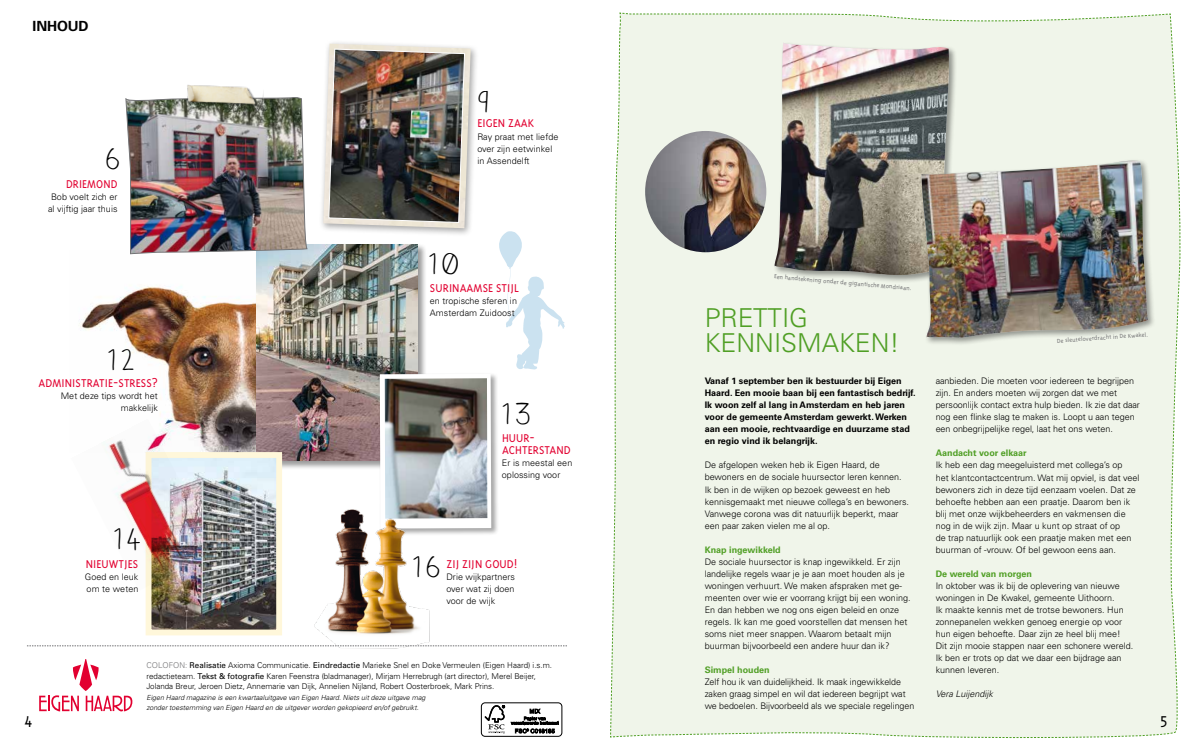
<style>
.page{position:relative;width:1191px;height:752px;background:#fff}
.page>*{position:absolute;margin:0;border:0;box-sizing:border-box;transform-origin:0 0}
.t1{font:300 29.9px "Claire Hand";color:#000}
.t2{font:300 26px/25px "Univers LT Std";color:#509f25}
.t3{font:300 18px "Triplex";color:#000}
.t4{font:700 14px "Univers LT Std";letter-spacing:-.01em;color:#000}
.t5{font:300 13px/12px "Triplex";letter-spacing:.005em;color:#e20030}
.t6{font:300 9px/12px "Univers LT Std";color:#000}
.t7{font:700 9px/12px "Univers LT Std";color:#000}
.t8{font:700 9px "Univers LT Std";color:#509f25}
.t9{font:italic 300 9px "Univers LT Std";color:#000}
.t10{font:300 8px/10.5px "Univers LT Std";letter-spacing:-.005em;color:#000}
.t11{font:italic 300 7px/10.5px "Univers LT Std";color:#000}
.t12{font:300 6.7px "Triplex";color:#747476}
.s1{color:#747476}
.s2{font-family:"Univers";font-weight:400}
</style>
<div class="page">
<img style="left:79px;top:254px;width:176px;height:198px">
<div style="left:610px;top:12px;width:570px;height:725px;background:#f0f5ea"></div>
<svg style="left:39px;top:659px;width:93px;height:52px"></svg>
<div style="left:481px;top:702px;width:81px;height:34px;border:1px solid #000;border-radius:4px"></div>
<svg style="left:484px;top:705px;width:21px;height:28px"></svg>
<svg style="left:511px;top:708px;width:47px;height:24px"></svg>
<div style="left:255px;top:243px;width:171px;height:226px;background:#000;opacity:.4"></div>
<img style="left:256px;top:244px;width:124px;height:216px">
<div style="left:319px;top:39px;width:160px;height:197px;background:#000;opacity:.35"></div>
<img style="left:323px;top:44px;width:148px;height:184px">
<img style="left:328px;top:49px;width:137px;height:173px">
<div style="left:772px;top:41px;width:185px;height:242px;background:#000;opacity:.4"></div>
<img style="left:774px;top:42px;width:175px;height:236px">
<div style="left:919px;top:158px;width:237px;height:188px;background:#000;opacity:.4"></div>
<img style="left:921px;top:161px;width:227px;height:177px">
<img style="left:645px;top:131px;width:121px;height:121px;border-radius:61px">
<img style="left:153px;top:459px;width:122px;height:169px">
<div style="left:146px;top:452px;width:136px;height:183px;border:6px solid #fff7da"></div>
<div style="left:379px;top:372px;width:120px;height:163px;background:#000;opacity:.35"></div>
<svg style="left:380px;top:230px;width:185px;height:298px"></svg>
<img style="left:385px;top:378px;width:102px;height:140px">
<img style="left:305px;top:500px;width:133px;height:149px">
<img style="left:126px;top:97px;width:182px;height:157px">
<div style="left:188px;top:85px;width:78px;height:24px;background:#000;opacity:.3"></div>
<img style="left:182px;top:85px;width:82px;height:25px">
<img style="left:79px;top:418px;width:137px;height:172px">
<svg style="left:27px;top:645px;width:540px;height:1px"></svg>
<h3 class="t4" style="left:33px;top:18px;width:58px">INHOUD</h3>
<h1 class="t1" style="left:105px;top:141px;width:16px">6</h1>
<h3 class="t5" style="left:66px;top:177px;width:53px">DRIEMOND</h3>
<p class="t6" style="left:48px;top:190px;width:71px;text-align:center">Bob voelt zich er al vijftig jaar thuis</p>
<h1 class="t1" style="left:104px;top:342px;width:32px">12</h1>
<h3 class="t5" style="left:39px;top:376px;width:121px">ADMINISTRATIE-STRESS?</h3>
<p class="t6" style="left:61px;top:389px;width:99px;text-align:right">Met deze tips wordt het makkelijk</p>
<h1 class="t1" style="left:110px;top:521px;width:32px">14</h1>
<h3 class="t5" style="left:86px;top:557px;width:54px">NIEUWTJES</h3>
<p class="t6" style="left:85px;top:570px;width:55px">Goed en leuk om te weten</p>
<h1 class="t1" style="left:477px;top:84px;width:13px">9</h1>
<h3 class="t5" style="left:477px;top:117px;width:58px">EIGEN ZAAK</h3>
<p class="t6" style="left:477px;top:130px;width:83px">Ray praat met liefde over zijn eetwinkel in Assendelft</p>
<h1 class="t1" style="left:425px;top:246px;width:35px">10</h1>
<h3 class="t5" style="left:430px;top:282px;width:91px">SURINAAMSE STIJL</h3>
<p class="t6" style="left:430px;top:295px;width:89px">en tropische sferen in<br>Amsterdam Zuidoost</p>
<h1 class="t1" style="left:498px;top:396px;width:34px">13</h1>
<h3 class="t5" style="left:502px;top:432px;width:70px">HUUR-<br>ACHTERSTAND</h3>
<p class="t6" style="left:502px;top:457px;width:72px">Er is meestal een oplossing voor</p>
<h1 class="t1" style="left:409px;top:548px;width:33px">16</h1>
<h3 class="t5" style="left:446px;top:557px;width:73px">ZIJ ZIJN GOUD!</h3>
<p class="t6" style="left:446px;top:570px;width:70px;text-align:justify">Drie wijkpartners over wat zij doen voor de wijk</p>
<h3 class="t3" style="left:24px;top:711px;width:10px">4</h3>
<p class="t10" style="left:146px;top:660px;width:407px"><span class="s1">COLOFON:</span> <span class="s2">Realisatie</span> Axioma Communicatie. <span class="s2">Eindredactie</span> Marieke Snel en Doke Vermeulen (Eigen Haard) i.s.m. redactieteam. <span class="s2">Tekst &amp; fotografie</span> Karen Feenstra (bladmanager), Mirjam Herrebrugh (art director), Merel Beijer,<br>Jolanda Breur, Jeroen Dietz, Annemarie van Dijk, Annelien Nijland, Robert Oosterbroek, Mark Prins.</p>
<p class="t11" style="left:146px;top:691px;width:280px">Eigen Haard magazine is een kwartaaluitgave van Eigen Haard. Niets uit deze uitgave mag zonder toestemming van Eigen Haard en de uitgever worden gekopieerd en/of gebruikt.</p>
<p class="t12" style="left:774px;top:272px;width:140px;rotate:5deg">Een handtekening onder de gigantische Mondriaan.</p>
<h2 class="t2" style="left:704px;top:305px;width:196px">PRETTIG<br>KENNISMAKEN!</h2>
<p class="t7" style="left:704px;top:375px;width:212px">Vanaf 1 september ben ik bestuurder bij Eigen Haard. Een mooie baan bij een fantastisch bedrijf.<br>Ik woon zelf al lang in Amsterdam en heb jaren voor de gemeente Amsterdam gewerkt. Werken aan een mooie, rechtvaardige en duurzame stad en regio vind ik belangrijk.</p>
<p class="t6" style="left:704px;top:459px;width:206px">De afgelopen weken heb ik Eigen Haard, de bewoners en de sociale huursector leren kennen.<br>Ik ben in de wijken op bezoek geweest en heb kennisgemaakt met nieuwe collega’s en bewoners.<br>Vanwege corona was dit natuurlijk beperkt, maar een paar zaken vielen me al op.</p>
<p class="t8" style="left:704px;top:544px;width:78px">Knap ingewikkeld</p>
<p class="t6" style="left:704px;top:555px;width:207px">De sociale huursector is knap ingewikkeld. Er zijn landelijke regels waar je je aan moet houden als je woningen verhuurt. We maken afspraken met ge&shy;meenten over wie er voorrang krijgt bij een woning.<br>En dan hebben we nog ons eigen beleid en onze regels. Ik kan me goed voorstellen dat mensen het soms niet meer snappen. Waarom betaalt mijn buurman bijvoorbeeld een andere huur dan ik?</p>
<p class="t8" style="left:704px;top:664px;width:67px">Simpel houden</p>
<p class="t6" style="left:704px;top:675px;width:211px">Zelf hou ik van duidelijkheid. Ik maak ingewikkelde zaken graag simpel en wil dat iedereen begrijpt wat we bedoelen. Bijvoorbeeld als we speciale regelingen</p>
<p class="t12" style="left:1056px;top:337px;width:93px;rotate:-4deg">De sleuteloverdracht in De Kwakel.</p>
<p class="t6" style="left:935px;top:375px;width:206px">aanbieden. Die moeten voor iedereen te begrijpen zijn. En anders moeten wij zorgen dat we met persoonlijk contact extra hulp bieden. Ik zie dat daar nog een flinke slag te maken is. Loopt u aan tegen een onbegrijpelijke regel, laat het ons weten.</p>
<p class="t8" style="left:935px;top:448px;width:93px">Aandacht voor elkaar</p>
<p class="t6" style="left:935px;top:459px;width:205px">Ik heb een dag meegeluisterd met collega’s op<br>het klantcontactcentrum. Wat mij opviel, is dat veel bewoners zich in deze tijd eenzaam voelen. Dat ze behoefte hebben aan een praatje. Daarom ben ik blij met onze wijkbeheerders en vakmensen die nog in de wijk zijn. Maar u kunt op straat of op<br>de trap natuurlijk ook een praatje maken met een buurman of -vrouw. Of bel gewoon eens aan.</p>
<p class="t8" style="left:935px;top:568px;width:98px">De wereld van morgen</p>
<p class="t6" style="left:935px;top:579px;width:199px">In oktober was ik bij de oplevering van nieuwe woningen in De Kwakel, gemeente Uithoorn.<br>Ik maakte kennis met de trotse bewoners. Hun zonnepanelen wekken genoeg energie op voor hun eigen behoefte. Daar zijn ze heel blij mee!<br>Dit zijn mooie stappen naar een schonere wereld.<br>Ik ben er trots op dat we daar een bijdrage aan kunnen leveren.</p>
<p class="t9" style="left:935px;top:687px;width:59px">Vera Luijendijk</p>
<h3 class="t3" style="left:1159px;top:711px;width:9px">5</h3>
</div>
